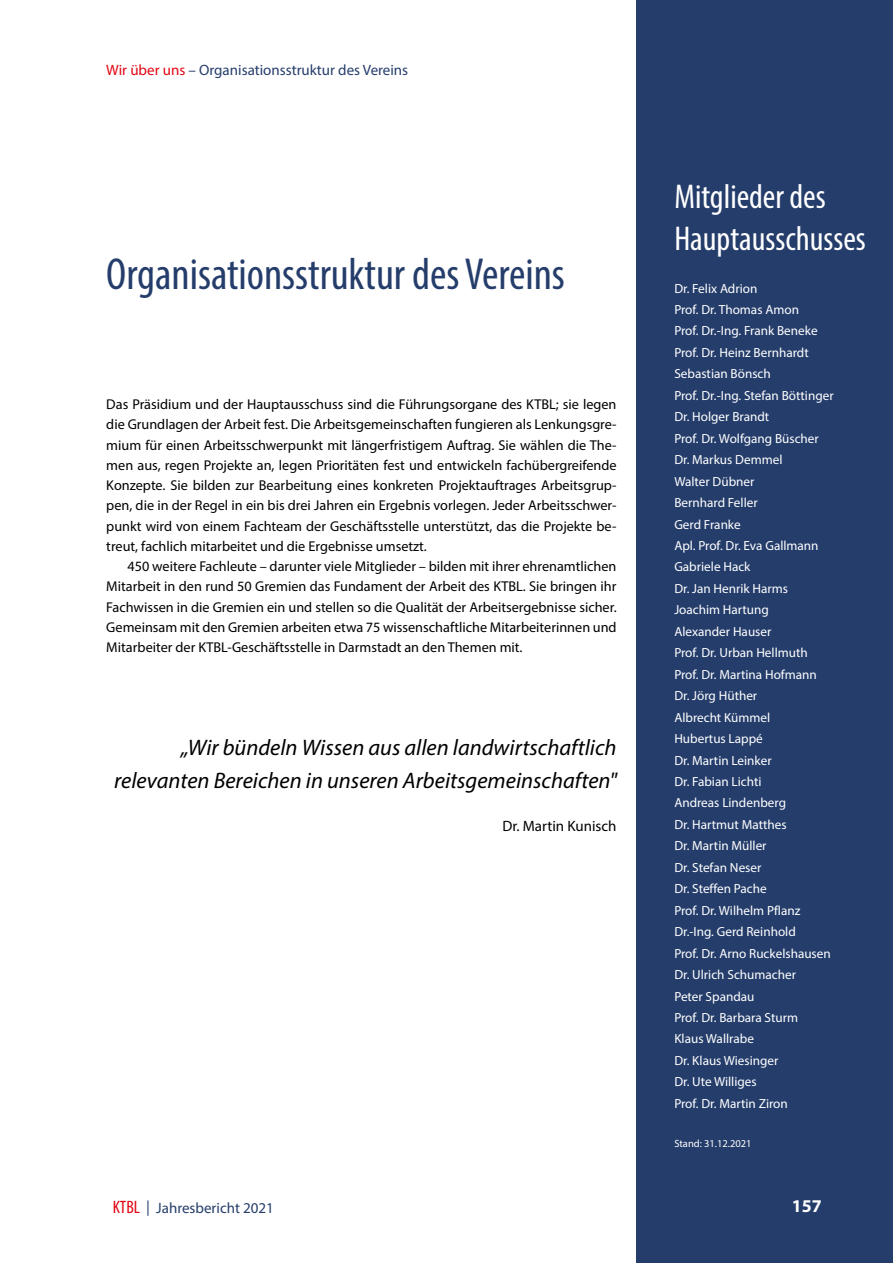
<style>
.page{position:relative;width:893px;height:1263px;background:#fff}
.page>*{position:absolute;margin:0;border:0;box-sizing:border-box;transform-origin:0 0}
.t1{font:condensed 45px "Myriad Pro";color:#253d6b}
.t2{font:condensed 34.5px/41.4px "Myriad Pro";color:#fff}
.t3{font:italic 22.5px/33.8px "Myriad Pro";color:#000;text-align:right}
.t4{font:700 18px "Myriad Pro";color:#fff}
.t5{font:15px "Myriad Pro";color:#253d6b}
.t6{font:15px "Myriad Pro";color:#000}
.t7{font:14.25px/20.2px "Myriad Pro";color:#000;text-align:justify}
.t8{font:13.2px/21.5px "Myriad Pro";color:#fff}
.t9{font:10.5px "Myriad Pro";color:#fff}
.s1{color:#e30613}
.s2{font-stretch:condensed;font-size:18px;color:#e30613}
.s3{font-family:"Rotis Sans Serif Pro"}
</style>
<div class="page">
<div style="left:637px;top:0;width:256px;height:1263px;background:#253d6b"></div>
<p class="t5" style="left:106px;top:61px;width:303px"><span class="s1">Wir über uns</span> – Organisationsstruktur des Vereins</p>
<h1 class="t1" style="left:106px;top:247px;width:460px">Organisationsstruktur des Vereins</h1>
<p class="t7" style="left:106px;top:394px;width:512px">Das Präsidium und der Hauptausschuss sind die Führungsorgane des KTBL; sie legen die Grundlagen der Arbeit fest. Die Arbeitsgemeinschaften fungieren als Lenkungsgre&shy;mium für einen Arbeitsschwerpunkt mit längerfristigem Auftrag. Sie wählen die The&shy;men aus, regen Projekte an, legen Prioritäten fest und entwickeln fachübergreifende Konzepte. Sie bilden zur Bearbeitung eines konkreten Projektauftrages Arbeitsgrup&shy;pen, die in der Regel in ein bis drei Jahren ein Ergebnis vorlegen. Jeder Arbeitsschwer&shy;punkt wird von einem Fachteam der Geschäftsstelle unterstützt, das die Projekte be&shy;treut, fachlich mitarbeitet und die Ergebnisse umsetzt.</p>
<p class="t7" style="left:106px;top:556px;width:512px;text-indent:21px">450 weitere Fachleute – darunter viele Mitglieder – bilden mit ihrer ehrenamtlichen Mitarbeit in den rund 50 Gremien das Fundament der Arbeit des KTBL. Sie bringen ihr Fachwissen in die Gremien ein und stellen so die Qualität der Arbeitsergebnisse sicher.<br>Gemeinsam mit den Gremien arbeiten etwa 75 wissenschaftliche Mitarbeiterinnen und Mitarbeiter der KTBL-Geschäftsstelle in Darmstadt an den Themen mit.</p>
<h3 class="t3" style="left:114px;top:730px;width:504px">„Wir bündeln Wissen aus allen landwirtschaftlich relevanten Bereichen in unseren Arbeitsgemeinschaften"</h3>
<p class="t6" style="left:502px;top:817px;width:116px">Dr. Martin Kunisch</p>
<p class="t5" style="left:113px;top:1199px;width:163px"><span class="s2">KTBL</span> <span class="s3">|</span> Jahresbericht 2021</p>
<h2 class="t2" style="left:674px;top:176px;width:193px">Mitglieder des<br>Hauptausschusses</h2>
<p class="t8" style="left:674px;top:277px;width:161px">Dr. Felix Adrion<br>Prof. Dr. Thomas Amon<br>Prof. Dr.-Ing. Frank Beneke<br>Prof. Dr. Heinz Bernhardt<br>Sebastian Bönsch<br>Prof. Dr.-Ing. Stefan Böttinger<br>Dr. Holger Brandt<br>Prof. Dr. Wolfgang Büscher<br>Dr. Markus Demmel<br>Walter Dübner<br>Bernhard Feller<br>Gerd Franke<br>Apl. Prof. Dr. Eva Gallmann<br>Gabriele Hack<br>Dr. Jan Henrik Harms<br>Joachim Hartung<br>Alexander Hauser<br>Prof. Dr. Urban Hellmuth<br>Prof. Dr. Martina Hofmann<br>Dr. Jörg Hüther<br>Albrecht Kümmel<br>Hubertus Lappé<br>Dr. Martin Leinker<br>Dr. Fabian Lichti<br>Andreas Lindenberg<br>Dr. Hartmut Matthes<br>Dr. Martin Müller<br>Dr. Stefan Neser<br>Dr. Steffen Pache<br>Prof. Dr. Wilhelm Pflanz<br>Dr.-Ing. Gerd Reinhold<br>Prof. Dr. Arno Ruckelshausen<br>Dr. Ulrich Schumacher<br>Peter Spandau<br>Prof. Dr. Barbara Sturm<br>Klaus Wallrabe<br>Dr. Klaus Wiesinger<br>Dr. Ute Williges<br>Prof. Dr. Martin Ziron</p>
<p class="t9" style="left:674px;top:1137px;width:79px">Stand: 31.12.2021</p>
<p class="t4" style="left:792px;top:1194px;width:31px">157</p>
</div>
